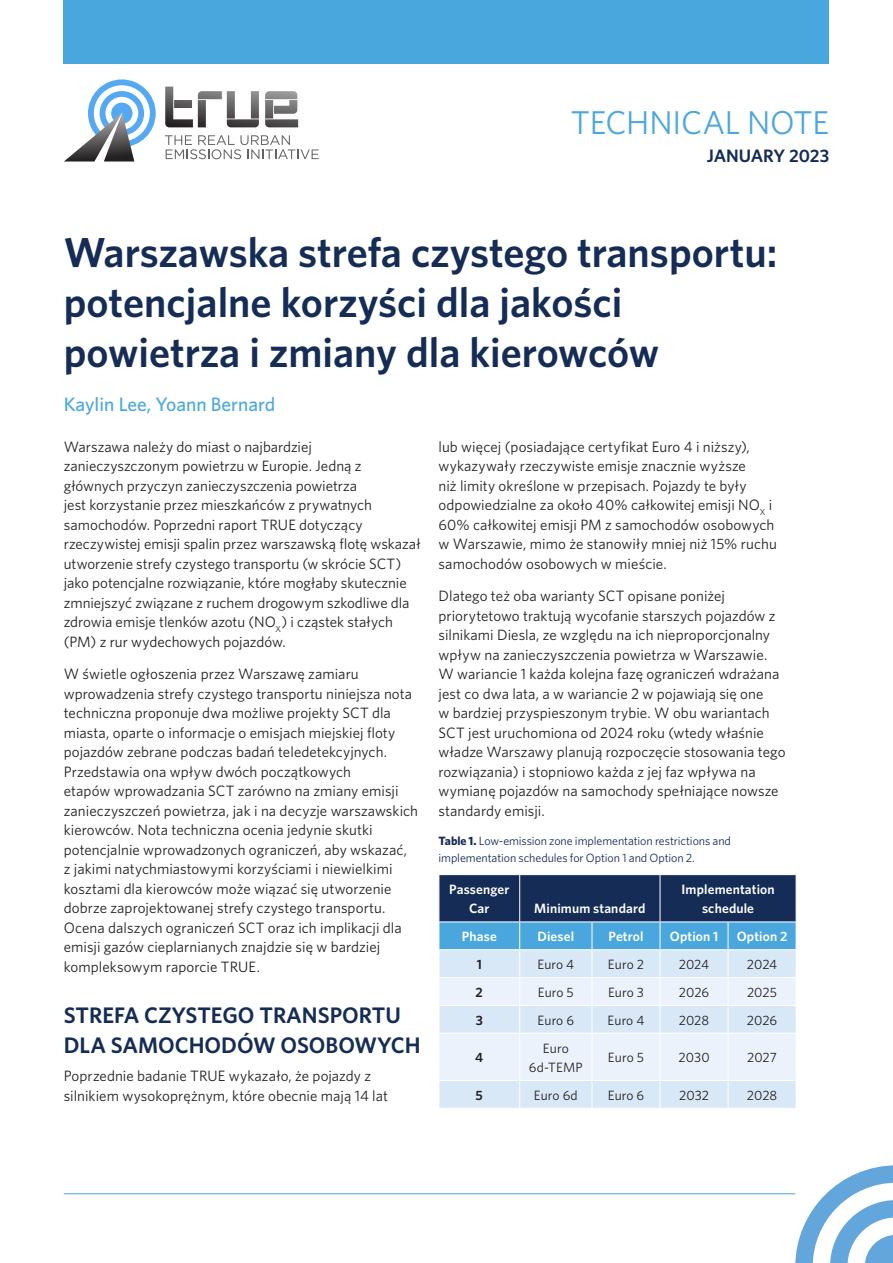
<style>
.page{position:relative;width:893px;height:1263px;background:#fff}
.page>*{position:absolute;margin:0;border:0;box-sizing:border-box;transform-origin:0 0}
.t1{font:600 42px/49.5px "Whitney";color:#152d56}
.t2{font:33px "Whitney";letter-spacing:-.005em;color:#4aa7dd}
.t3{font:600 22.5px/30px "Whitney";color:#152d56}
.t4{font:500 19.5px "Whitney";color:#4aa7dd}
.t5{font:600 18px "Whitney";letter-spacing:-.005em;color:#152d56}
.t6{font:15px/19.5px "Whitney";color:#231f20}
.t7{font:13.5px/19.5px "Whitney";letter-spacing:.005em;color:#231f20;text-align:center}
.t8{font:600 13.5px/19.5px "Whitney";letter-spacing:.01em;color:#fff;text-align:center}
.t9{font:600 13.5px "Whitney";color:#231f20}
.t10{font:12px/16.5px "Whitney";letter-spacing:-.005em;color:#152d56}
.s1{font-weight:700}
</style>
<div class="page">
<svg style="left:795px;top:1165px;width:98px;height:98px"></svg>
<svg style="left:64px;top:79px;width:92px;height:82px"></svg>
<svg style="left:165px;top:135px;width:154px;height:24px"></svg>
<svg style="left:165px;top:87px;width:133px;height:40px"></svg>
<div style="left:64px;top:0;width:765px;height:64px;background:#4aa7dd"></div>
<hr style="left:64px;top:1193px;width:731px;height:1px;background:#4aa7dd">
<svg style="left:439px;top:875px;width:358px;height:233px;background:#a9bfd5"></svg>
<hr style="left:439px;top:949px;width:81px;height:1px;background:#fff">
<h2 class="t2" style="left:571px;top:100px;width:260px">TECHNICAL NOTE</h2>
<p class="t5" style="left:707px;top:143px;width:124px">JANUARY 2023</p>
<h1 class="t1" style="left:64px;top:227px;width:715px">Warszawska strefa czystego transportu: potencjalne korzyści dla jakości powietrza i zmiany dla kierowców</h1>
<h3 class="t4" style="left:64px;top:391px;width:213px">Kaylin Lee, Yoann Bernard</h3>
<p class="t6" style="left:64px;top:437px;width:358px">Warszawa należy do miast o najbardziej zanieczyszczonym powietrzu w Europie. Jedną z głównych przyczyn zanieczyszczenia powietrza<br>jest korzystanie przez mieszkańców z prywatnych samochodów. Poprzedni raport TRUE dotyczący rzeczywistej emisji spalin przez warszawską flotę wskazał utworzenie strefy czystego transportu (w skrócie SCT) jako potencjalne rozwiązanie, które mogłaby skutecznie zmniejszyć związane z ruchem drogowym szkodliwe dla zdrowia emisje tlenków azotu (NO<sub>X</sub>) i cząstek stałych (PM) z rur wydechowych pojazdów.</p>
<p class="t6" style="left:64px;top:664px;width:356px">W świetle ogłoszenia przez Warszawę zamiaru wprowadzenia strefy czystego transportu niniejsza nota techniczna proponuje dwa możliwe projekty SCT dla miasta, oparte o informacje o emisjach miejskiej floty pojazdów zebrane podczas badań teledetekcyjnych.<br>Przedstawia ona wpływ dwóch początkowych<br>etapów wprowadzania SCT zarówno na zmiany emisji zanieczyszczeń powietrza, jak i na decyzje warszawskich kierowców. Nota techniczna ocenia jedynie skutki potencjalnie wprowadzonych ograniczeń, aby wskazać,<br>z jakimi natychmiastowymi korzyściami i niewielkimi kosztami dla kierowców może wiązać się utworzenie dobrze zaprojektowanej strefy czystego transportu.<br>Ocena dalszych ograniczeń SCT oraz ich implikacji dla emisji gazów cieplarnianych znajdzie się w bardziej kompleksowym raporcie TRUE.</p>
<h3 class="t3" style="left:64px;top:1000px;width:358px">STREFA CZYSTEGO TRANSPORTU<br>DLA SAMOCHODÓW OSOBOWYCH</h3>
<p class="t6" style="left:64px;top:1066px;width:326px">Poprzednie badanie TRUE wykazało, że pojazdy z silnikiem wysokoprężnym, które obecnie mają 14 lat</p>
<p class="t6" style="left:439px;top:437px;width:340px">lub więcej (posiadające certyfikat Euro 4 i niższy), wykazywały rzeczywiste emisje znacznie wyższe<br>niż limity określone w przepisach. Pojazdy te były odpowiedzialne za około 40% całkowitej emisji NO<sub>X</sub> i 60% całkowitej emisji PM z samochodów osobowych w Warszawie, mimo że stanowiły mniej niż 15% ruchu samochodów osobowych w mieście.</p>
<p class="t6" style="left:439px;top:586px;width:348px">Dlatego też oba warianty SCT opisane poniżej priorytetowo traktują wycofanie starszych pojazdów z silnikami Diesla, ze względu na ich nieproporcjonalny wpływ na zanieczyszczenia powietrza w Warszawie.<br>W wariancie 1 każda kolejna fazę ograniczeń wdrażana jest co dwa lata, a w wariancie 2 w pojawiają się one<br>w bardziej przyspieszonym trybie. W obu wariantach SCT jest uruchomiona od 2024 roku (wtedy właśnie władze Warszawy planują rozpoczęcie stosowania tego rozwiązania) i stopniowo każda z jej faz wpływa na wymianę pojazdów na samochody spełniające nowsze standardy emisji.</p>
<p class="t10" style="left:439px;top:832px;width:294px"><span class="s1">Table 1.</span> Low-emission zone implementation restrictions and implementation schedules for Option 1 and Option 2.</p>
<p class="t8" style="left:449px;top:879px;width:62px">Passenger<br>Car</p>
<p class="t8" style="left:681px;top:879px;width:95px">Implementation schedule</p>
<p class="t8" style="left:534px;top:899px;width:113px">Minimum standard</p>
<p class="t8" style="left:462px;top:926px;width:36px">Phase</p>
<p class="t8" style="left:537px;top:926px;width:38px">Diesel</p>
<p class="t8" style="left:608px;top:926px;width:37px">Petrol</p>
<p class="t8" style="left:670px;top:926px;width:50px">Option 1</p>
<p class="t8" style="left:737px;top:926px;width:52px">Option 2</p>
<p class="t9" style="left:477px;top:955px;width:7px">1</p>
<p class="t7" style="left:537px;top:954px;width:38px">Euro 4</p>
<p class="t7" style="left:608px;top:954px;width:38px">Euro 2</p>
<p class="t7" style="left:679px;top:954px;width:32px">2024</p>
<p class="t7" style="left:747px;top:954px;width:32px">2024</p>
<p class="t9" style="left:476px;top:983px;width:9px">2</p>
<p class="t7" style="left:538px;top:982px;width:38px">Euro 5</p>
<p class="t7" style="left:608px;top:982px;width:37px">Euro 3</p>
<p class="t7" style="left:679px;top:982px;width:32px">2026</p>
<p class="t7" style="left:747px;top:982px;width:32px">2025</p>
<p class="t9" style="left:476px;top:1011px;width:9px">3</p>
<p class="t7" style="left:538px;top:1010px;width:38px">Euro 6</p>
<p class="t7" style="left:608px;top:1010px;width:38px">Euro 4</p>
<p class="t7" style="left:679px;top:1010px;width:32px">2028</p>
<p class="t7" style="left:747px;top:1010px;width:32px">2026</p>
<p class="t9" style="left:475px;top:1048px;width:10px">4</p>
<p class="t7" style="left:529px;top:1038px;width:55px">Euro<br>6d-TEMP</p>
<p class="t7" style="left:608px;top:1047px;width:38px">Euro 5</p>
<p class="t7" style="left:678px;top:1047px;width:33px">2030</p>
<p class="t7" style="left:747px;top:1047px;width:31px">2027</p>
<p class="t9" style="left:476px;top:1086px;width:9px">5</p>
<p class="t7" style="left:534px;top:1085px;width:45px">Euro 6d</p>
<p class="t7" style="left:608px;top:1085px;width:38px">Euro 6</p>
<p class="t7" style="left:679px;top:1085px;width:31px">2032</p>
<p class="t7" style="left:747px;top:1085px;width:32px">2028</p>
</div>
